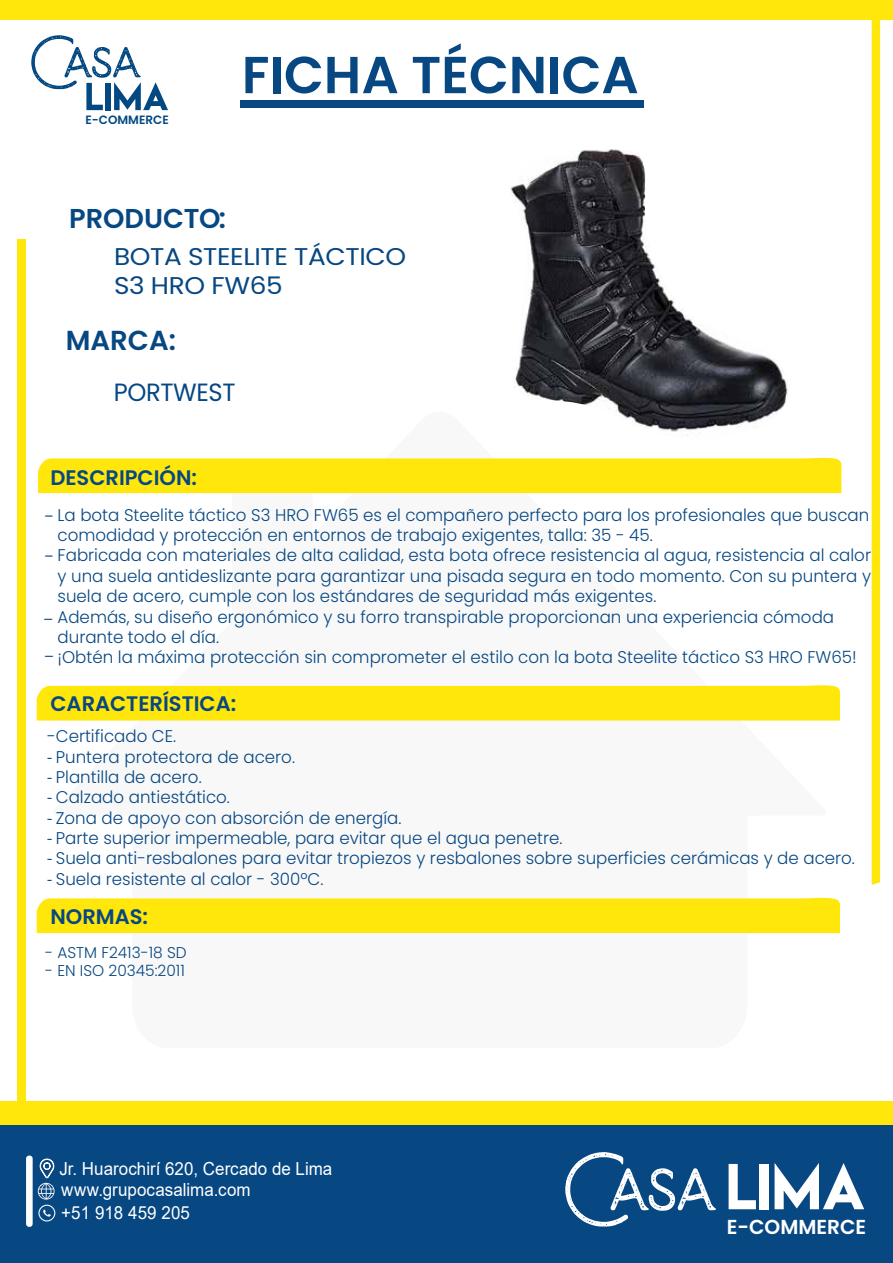
<style>
.page{position:relative;width:893px;height:1263px;background:#fff}
.page>*{position:absolute;margin:0;border:0;box-sizing:border-box;transform-origin:0 0}
.t1{font:600 52.05px "Poppins";color:#074782}
.t2{font:600 27.45px "Poppins";color:#074782}
.t3{font:600 27.3px "Poppins";color:#074782}
.t4{font:24.9px "Poppins";letter-spacing:-.015em;color:#074782}
.t5{font:24.15px/29.1px "Poppins";letter-spacing:-.015em;color:#074782;scale:1.09 1}
.t6{font:600 21px "Poppins";color:#074782}
.t7{font:600 20.25px "Poppins";color:#fff}
.t8{font:18px/20.7px "Arial";color:#fff;scale:.94 1}
.t9{font:300 18px "Poppins";color:#074782;scale:1.13 1}
.t10{font:300 16.95px/20.4px "Poppins";color:#074782}
.t11{font:300 15.6px "Poppins";color:#074782}
.t12{font:600 12px "Poppins";color:#034881}
.s1{font-size:18.6px}
.s2{font-size:18px}
.s3{font-family:"Myriad Pro";font-weight:400}
</style>
<div class="page">
<svg style="left:53px;top:493px;width:773px;height:441px"></svg>
<div style="left:0;top:1101px;width:893px;height:161px;background:#ffe60b"></div>
<div style="left:0;top:0;width:893px;height:20px;background:#ffe60b"></div>
<div style="left:872px;top:20px;width:8px;height:865px;background:#ffe60b"></div>
<div style="left:17px;top:240px;width:8px;height:950px;background:#ffe60b"></div>
<div style="left:0;top:1125px;width:893px;height:138px;background:#074782"></div>
<svg style="left:43px;top:1209px;width:8px;height:8px"></svg>
<div style="left:38px;top:1205px;width:17px;height:16px;border:1px solid #f6f6f6;border-radius:50%"></div>
<svg style="left:729px;top:1164px;width:27px;height:45px"></svg>
<div style="left:760px;top:1164px;width:9px;height:45px;background:#fff"></div>
<svg style="left:775px;top:1163px;width:89px;height:46px"></svg>
<svg style="left:565px;top:1152px;width:151px;height:74px"></svg>
<div style="left:26px;top:1155px;width:7px;height:72px;background:#fff;border-radius:3px"></div>
<svg style="left:38px;top:1158px;width:17px;height:41px"></svg>
<div style="left:240px;top:100px;width:404px;height:7px;background:#074782"></div>
<svg style="left:31px;top:35px;width:137px;height:75px"></svg>
<div style="left:38px;top:457px;width:804px;height:36px;background:#ffe60b"></div>
<div style="left:37px;top:684px;width:803px;height:36px;background:#ffe60b"></div>
<div style="left:37px;top:897px;width:803px;height:36px;background:#ffe60b"></div>
<img style="left:510px;top:149px;width:278px;height:287px">
<p class="t12" style="left:86px;top:113px;width:85px">E-COMMERCE</p>
<h1 class="t1" style="left:242px;top:45px;width:398px">FICHA TÉCNICA</h1>
<h3 class="t3" style="left:69px;top:203px;width:158px">PRODUCTO:</h3>
<h3 class="t5" style="left:114px;top:242px;width:270px">BOTA STEELITE TÁCTICO<br>S3 HRO FW65</h3>
<h2 class="t2" style="left:66px;top:324px;width:112px">MARCA:</h2>
<h3 class="t4" style="left:114px;top:378px;width:123px">PORTWEST</h3>
<p class="t6" style="left:50px;top:466px;width:148px">DESCRIPCIÓN:</p>
<p class="t10" style="left:45px;top:505px;width:826px"><span class="s1">-</span> La bota Steelite táctico S3 HRO FW65 es el compañero perfecto para los profesionales que buscan</p>
<p class="t10" style="left:45px;top:545px;width:828px"><span class="s1">-</span> Fabricada con materiales de alta calidad, esta bota ofrece resistencia al agua, resistencia al calor</p>
<p class="t10" style="left:58px;top:525px;width:597px">comodidad y protección en entornos de trabajo exigentes, talla: 35 - 45.</p>
<p class="t10" style="left:58px;top:566px;width:815px">y una suela antideslizante para garantizar una pisada segura en todo momento. Con su puntera y suela de acero, cumple con los estándares de seguridad más exigentes.<br>Además, su diseño ergonómico y su forro transpirable proporcionan una experiencia cómoda durante todo el día.</p>
<p class="t9" style="left:44px;top:609px;width:11px">-</p>
<p class="t10" style="left:44px;top:647px;width:814px"><span class="s2">-</span>¡Obtén la máxima protección sin comprometer el estilo con la bota Steelite táctico S3 HRO FW65!</p>
<p class="t6" style="left:51px;top:691px;width:187px">CARACTERÍSTICA:</p>
<p class="t10" style="left:47px;top:726px;width:131px">-Certificado CE.</p>
<p class="t10" style="left:47px;top:746px;width:249px"><span class="s3">-</span> Puntera protectora de acero.</p>
<p class="t10" style="left:47px;top:767px;width:156px"><span class="s3">-</span> Plantilla de acero.</p>
<p class="t10" style="left:47px;top:787px;width:184px"><span class="s3">-</span> Calzado antiestático.</p>
<p class="t10" style="left:47px;top:808px;width:356px"><span class="s3">-</span> Zona de apoyo con absorción de energía.</p>
<p class="t10" style="left:47px;top:828px;width:517px"><span class="s3">-</span> Parte superior impermeable, para evitar que el agua penetre.</p>
<p class="t10" style="left:47px;top:848px;width:809px"><span class="s3">-</span> Suela anti-resbalones para evitar tropiezos y resbalones sobre superficies cerámicas y de acero.</p>
<p class="t10" style="left:47px;top:869px;width:278px"><span class="s3">-</span> Suela resistente al calor - 300ºC.</p>
<p class="t6" style="left:51px;top:904px;width:99px">NORMAS:</p>
<p class="t11" style="left:45px;top:943px;width:143px">- ASTM F2413-18 SD</p>
<p class="t11" style="left:45px;top:962px;width:141px">- EN ISO 20345:2011</p>
<p class="t8" style="left:59px;top:1158px;width:292px">Jr. Huarochirí 620, Cercado de Lima www.grupocasalima.com</p>
<p class="t8" style="left:61px;top:1202px;width:138px">+51 918 459 205</p>
<p class="t7" style="left:727px;top:1215px;width:141px">E-COMMERCE</p>
</div>
